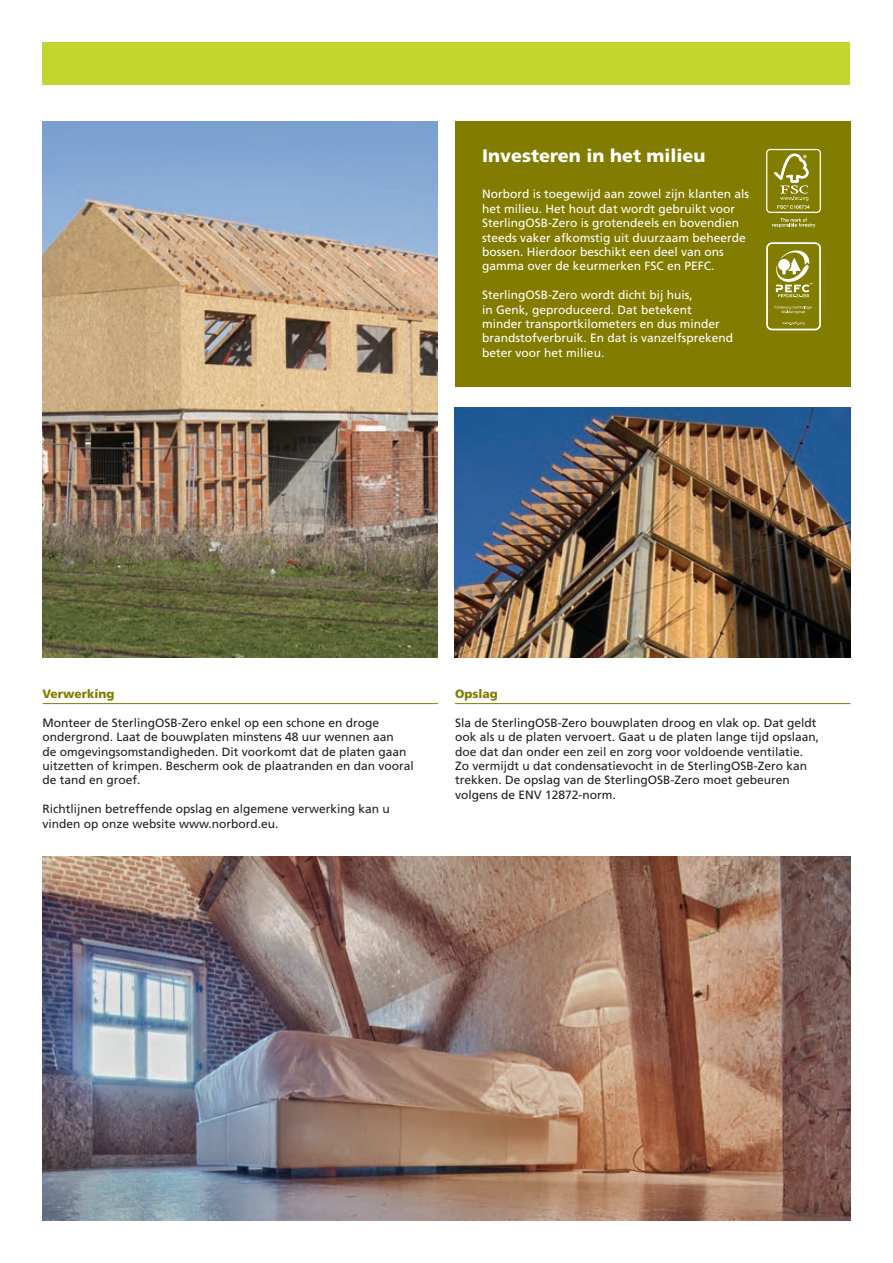
<style>
.page{position:relative;width:893px;height:1263px;background:#fff}
.page>*{position:absolute;margin:0;border:0;box-sizing:border-box;transform-origin:0 0}
.t1{font:900 18px "Frutiger LT Std";color:#fff}
.t2{font:12px/14.4px "Frutiger LT Std";color:#231f20}
.t3{font:12px/14.4px "Frutiger LT Std";color:#fff}
.t4{font:900 12px "Frutiger LT Std";color:#827c00}
</style>
<div class="page">
<img style="left:43px;top:857px;width:807px;height:363px">
<div style="left:43px;top:43px;width:807px;height:42px;background:#c1d72f"></div>
<hr style="left:43px;top:703px;width:395px;height:1px;background:#827c00">
<hr style="left:455px;top:703px;width:395px;height:1px;background:#827c00">
<img style="left:42px;top:121px;width:396px;height:536px">
<div style="left:455px;top:121px;width:395px;height:266px;background:#827c00"></div>
<img style="left:455px;top:407px;width:395px;height:250px">
<svg style="left:766px;top:242px;width:55px;height:88px"></svg>
<svg style="left:766px;top:149px;width:55px;height:79px"></svg>
<h1 class="t1" style="left:482px;top:145px;width:225px">Investeren in het milieu</h1>
<p class="t3" style="left:482px;top:187px;width:268px">Norbord is toegewijd aan zowel zijn klanten als het milieu. Het hout dat wordt gebruikt voor SterlingOSB-Zero is grotendeels en bovendien steeds vaker afkomstig uit duurzaam beheerde bossen. Hierdoor beschikt een deel van ons gamma over de keurmerken FSC en PEFC.</p>
<p class="t3" style="left:482px;top:288px;width:252px">SterlingOSB-Zero wordt dicht bij huis,<br>in Genk, geproduceerd. Dat betekent minder transportkilometers en dus minder brandstofverbruik. En dat is vanzelfsprekend beter voor het milieu.</p>
<p class="t4" style="left:43px;top:686px;width:74px">Verwerking</p>
<p class="t2" style="left:43px;top:715px;width:373px">Monteer de SterlingOSB-Zero enkel op een schone en droge ondergrond. Laat de bouwplaten minstens 48 uur wennen aan<br>de omgevingsomstandigheden. Dit voorkomt dat de platen gaan uitzetten of krimpen. Bescherm ook de plaatranden en dan vooral de tand en groef.</p>
<p class="t2" style="left:43px;top:802px;width:349px">Richtlijnen betreffende opslag en algemene verwerking kan u vinden op onze website www.norbord.eu.</p>
<p class="t4" style="left:455px;top:686px;width:44px">Opslag</p>
<p class="t2" style="left:455px;top:715px;width:366px">Sla de SterlingOSB-Zero bouwplaten droog en vlak op. Dat geldt ook als u de platen vervoert. Gaat u de platen lange tijd opslaan, doe dat dan onder een zeil en zorg voor voldoende ventilatie.<br>Zo vermijdt u dat condensatievocht in de SterlingOSB-Zero kan trekken. De opslag van de SterlingOSB-Zero moet gebeuren volgens de ENV 12872-norm.</p>
</div>
